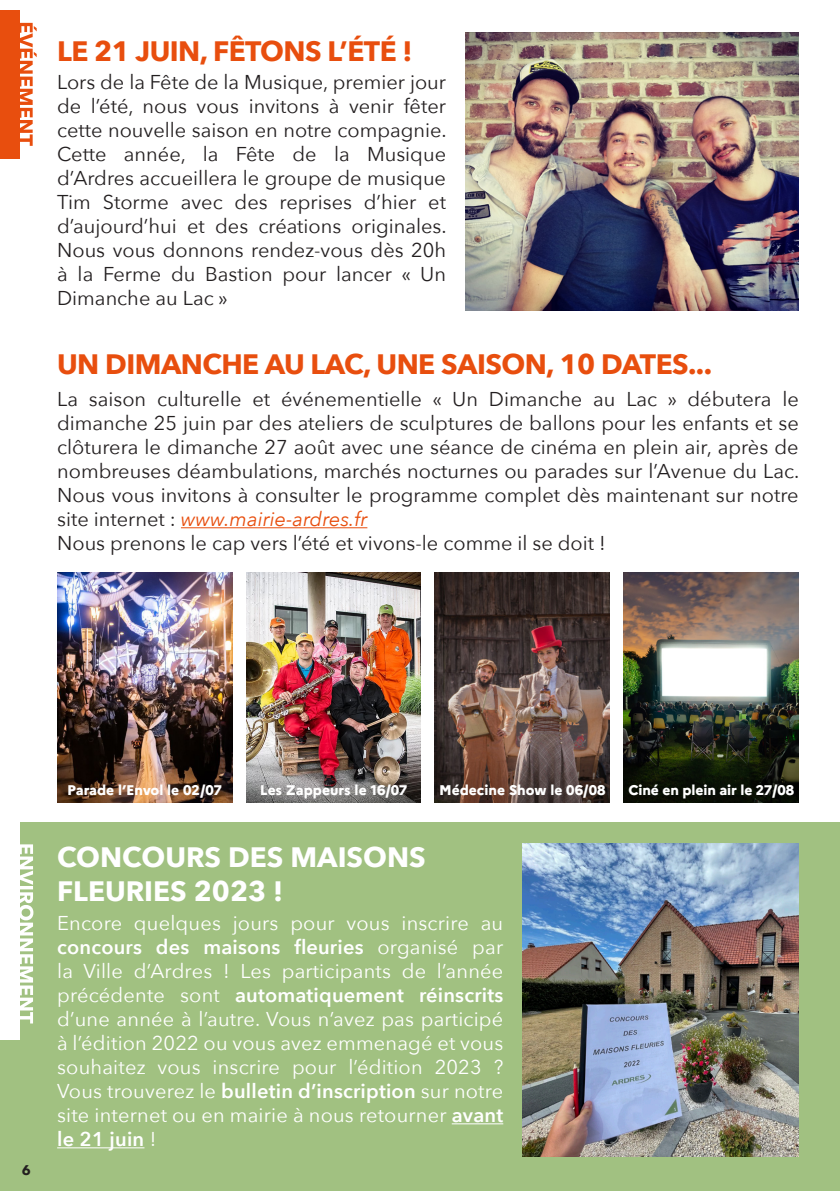
<style>
.page{position:relative;width:840px;height:1191px;background:#fff}
.page>*{position:absolute;margin:0;border:0;box-sizing:border-box;transform-origin:0 0}
.t1{font:700 28px "Avenir Next";letter-spacing:-.02em;color:#e84e0e}
.t2{font:700 28px/33.6px "Avenir Next";color:#fff}
.t3{font:20px/24px "Avenir Next";color:#231f20;text-align:justify}
.t4{font:20px/24px "Avenir Next";letter-spacing:.01em;color:#fff;text-align:justify}
.t5{font:800 14px "Marianne";letter-spacing:-.005em;color:#fff}
.t6{font:700 14px "Avenir Next";color:#231f20}
.s1{font-style:italic;color:#e84e0e}
.s2{font-weight:600}
</style>
<div class="page">
<div style="left:0;top:822px;width:839px;height:369px;background:#a1c181"></div>
<div style="left:0;top:811px;width:20px;height:228px;background:#fff"></div>
<svg style="left:20px;top:844px;width:13px;height:179px"></svg>
<hr style="left:451px;top:1123px;width:52px;height:1px;background:#fff">
<hr style="left:57px;top:1147px;width:87px;height:1px;background:#fff">
<img style="left:522px;top:843px;width:276px;height:314px">
<svg style="left:20px;top:23px;width:17px;height:123px"></svg>
<div style="left:0;top:10px;width:20px;height:149px;background:#e84e0e"></div>
<hr style="left:181px;top:527px;width:186px;height:1px;background:#e84e0e">
<img style="left:465px;top:33px;width:333px;height:277px">
<img style="left:57px;top:572px;width:175px;height:230px">
<img style="left:246px;top:572px;width:174px;height:230px">
<img style="left:435px;top:572px;width:174px;height:230px">
<img style="left:623px;top:572px;width:175px;height:230px">
<p class="t1" style="left:57px;top:27px;width:357px">LE 21 JUIN, FÊTONS L’ÉTÉ !</p>
<p class="t3" style="left:57px;top:69px;width:391px">Lors de la Fête de la Musique, premier jour de l’été, nous vous invitons à venir fêter cette nouvelle saison en notre compagnie.<br>Cette année, la Fête de la Musique d’Ardres accueillera le groupe de musique Tim Storme avec des reprises d’hier et d’aujourd’hui et des créations originales.<br>Nous vous donnons rendez-vous dès 20h à la Ferme du Bastion pour lancer « Un Dimanche au Lac »</p>
<p class="t1" style="left:57px;top:340px;width:656px">UN DIMANCHE AU LAC, UNE SAISON, 10 DATES...</p>
<p class="t3" style="left:57px;top:386px;width:743px">La saison culturelle et événementielle « Un Dimanche au Lac » débutera le dimanche 25 juin par des ateliers de sculptures de ballons pour les enfants et se clôturera le dimanche 27 août avec une séance de cinéma en plein air, après de nombreuses déambulations, marchés nocturnes ou parades sur l’Avenue du Lac.<br>Nous vous invitons à consulter le programme complet dès maintenant sur notre site internet : <span class="s1">www.mairie-ardres.fr</span></p>
<p class="t3" style="left:57px;top:530px;width:550px">Nous prenons le cap vers l’été et vivons-le comme il se doit !</p>
<p class="t6" style="left:22px;top:1158px;width:11px">6</p>
<p class="t5" style="left:67px;top:782px;width:156px">Parade l’Envol le 02/07</p>
<p class="t5" style="left:259px;top:782px;width:149px">Les Zappeurs le 16/07</p>
<p class="t5" style="left:439px;top:782px;width:168px">Médecine Show le 06/08</p>
<p class="t5" style="left:628px;top:782px;width:167px">Ciné en plein air le 27/08</p>
<p class="t2" style="left:57px;top:840px;width:370px">CONCOURS DES MAISONS<br>FLEURIES 2023 !</p>
<p class="t4" style="left:57px;top:910px;width:447px">Encore quelques jours pour vous inscrire au <span class="s2">concours des maisons fleuries</span> organisé par la Ville d’Ardres ! Les participants de l’année précédente sont <span class="s2">automatiquement réinscrits </span>d’une année à l’autre. Vous n’avez pas participé à l’édition 2022 ou vous avez emmenagé et vous souhaitez vous inscrire pour l’édition 2023 ?<br>Vous trouverez le <span class="s2">bulletin d’inscription</span> sur notre site internet ou en mairie à nous retourner <span class="s2">avant le 21 juin</span> !</p>
</div>
